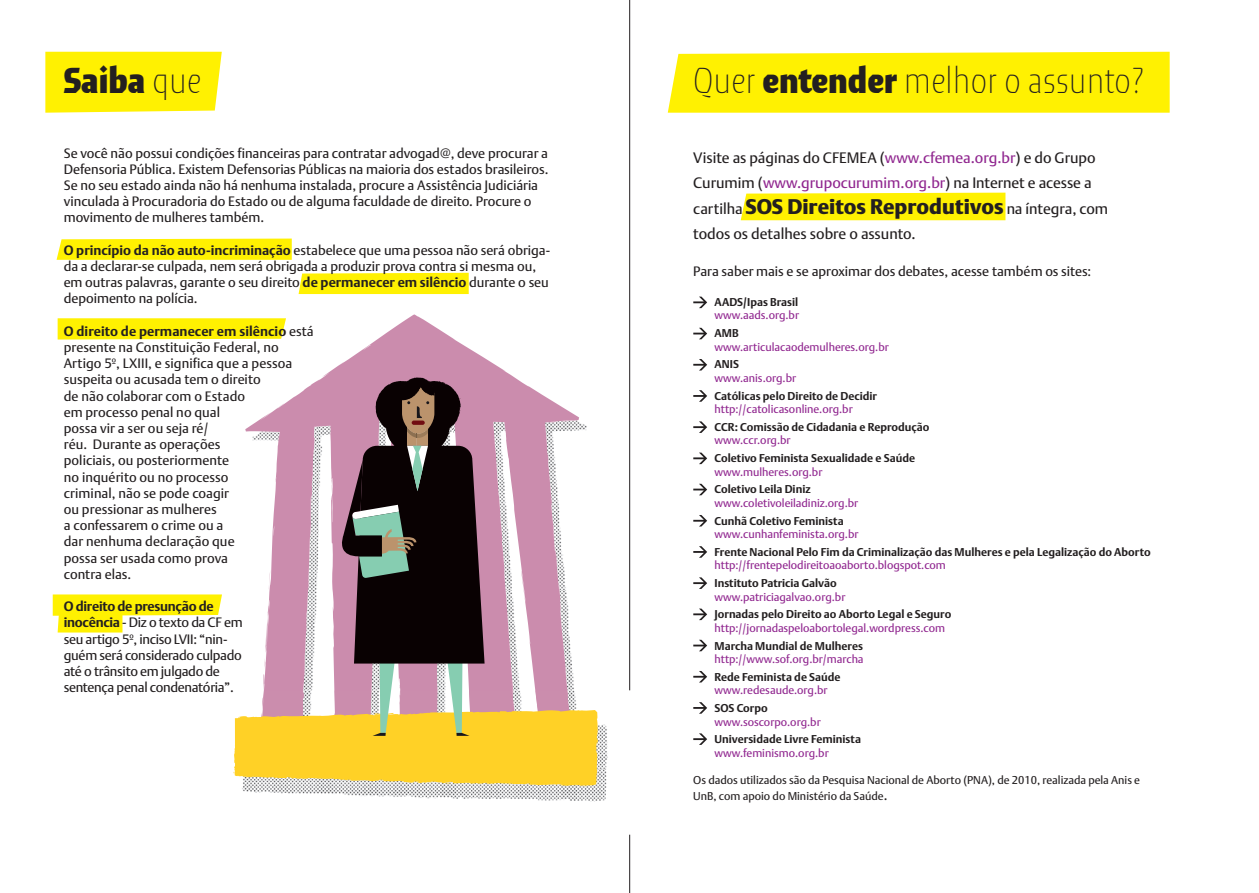
<style>
.page{position:relative;width:1259px;height:893px;background:#fff}
.page>*{position:absolute;margin:0;border:0;box-sizing:border-box;transform-origin:0 0}
.t1{font:100 36px "Meran Con";color:#231f20}
.t2{font:900 36px "Meran Con";color:#231f20}
.t3{font:900 21px "DTL Argo T";color:#231f20}
.t4{font:15px/25.5px "DTL Argo T";color:#231f20}
.t5{font:13.5px/16.2px "DTL Argo T";color:#231f20}
.t6{font:13.5px/16.2px "DTL Argo T";letter-spacing:-.02em;color:#231f20}
.t7{font:11.25px/13.5px "DTL Argo T";color:#90268f}
.t8{font:700 11.25px "DTL Argo T";color:#231f20}
.t9{font:11.25px/16.2px "DTL Argo T";color:#231f20}
.s1{font-weight:100}
.s2{font-weight:700}
.s3{font-weight:900}
.s4{color:#90268f}
.s5{font-weight:400;font-size:15px}
.s6{font-weight:700;color:#231f20}
.s7{font-size:13.5px}
</style>
<div class="page">
<hr style="left:629px;top:0;width:1px;height:893px;background:#231f20">
<svg style="left:322px;top:314px;width:192px;height:63px"></svg>
<img style="left:607px;top:690px;width:24px;height:145px">
<img style="left:242px;top:769px;width:366px;height:66px">
<svg style="left:233px;top:377px;width:365px;height:409px"></svg>
<svg style="left:57px;top:239px;width:235px;height:21px"></svg>
<div style="left:298px;top:273px;width:171px;height:21px;background:#fff101"></div>
<svg style="left:58px;top:318px;width:228px;height:22px"></svg>
<svg style="left:53px;top:594px;width:169px;height:38px"></svg>
<div style="left:740px;top:193px;width:265px;height:27px;background:#fff101"></div>
<div style="left:45px;top:52px;width:177px;height:61px;background:#fff101"></div>
<div style="left:668px;top:52px;width:501px;height:61px;background:#fff101"></div>
<svg style="left:693px;top:297px;width:14px;height:11px"></svg>
<svg style="left:693px;top:359px;width:14px;height:12px"></svg>
<svg style="left:693px;top:421px;width:14px;height:12px"></svg>
<svg style="left:693px;top:484px;width:14px;height:11px"></svg>
<svg style="left:693px;top:546px;width:14px;height:12px"></svg>
<svg style="left:693px;top:609px;width:14px;height:11px"></svg>
<svg style="left:693px;top:671px;width:14px;height:11px"></svg>
<svg style="left:693px;top:733px;width:14px;height:12px"></svg>
<svg style="left:693px;top:328px;width:14px;height:11px"></svg>
<svg style="left:693px;top:390px;width:14px;height:12px"></svg>
<svg style="left:693px;top:453px;width:14px;height:11px"></svg>
<svg style="left:693px;top:515px;width:14px;height:11px"></svg>
<svg style="left:693px;top:577px;width:14px;height:12px"></svg>
<svg style="left:693px;top:640px;width:14px;height:11px"></svg>
<svg style="left:693px;top:702px;width:14px;height:12px"></svg>
<p class="t2" style="left:64px;top:58px;width:139px">Saiba <span class="s1">que</span></p>
<p class="t5" style="left:64px;top:145px;width:486px">Se você não possui condições financeiras para contratar advogad@, deve procurar a Defensoria Pública. Existem Defensorias Públicas na maioria dos estados brasileiros.<br>Se no seu estado ainda não há nenhuma instalada, procure a Assistência Judiciária vinculada à Procuradoria do Estado ou de alguma faculdade de direito. Procure o movimento de mulheres também.</p>
<p class="t5" style="left:64px;top:242px;width:488px"><span class="s2">O princípio da não auto-incriminação</span> estabelece que uma pessoa não será obriga&shy;da a declarar-se culpada, nem será obrigada a produzir prova contra si mesma ou, em outras palavras, garante o seu direito <span class="s2">de permanecer em silêncio</span> durante o seu depoimento na polícia.</p>
<p class="t5" style="left:64px;top:323px;width:251px"><span class="s2">O direito de permanecer em silêncio</span> está presente na Constituição Federal, no<br>Artigo 5º, LXIII, e significa que a pessoa suspeita ou acusada tem o direito<br>de não colaborar com o Estado<br>em processo penal no qual<br>possa vir a ser ou seja ré/<br>réu. Durante as operações<br>policiais, ou posteriormente<br>no inquérito ou no processo<br>criminal, não se pode coagir<br>ou pressionar as mulheres<br>a confessarem o crime ou a<br>dar nenhuma declaração que<br>possa ser usada como prova<br>contra elas.</p>
<p class="t6" style="left:64px;top:598px;width:180px"><span class="s2">O direito de presunção de inocência</span> - Diz o texto da CF em seu artigo 5º, inciso LVII: “nin&shy;guém será considerado culpado até o trânsito em julgado de sentença penal condenatória”.</p>
<p class="t1" style="left:693px;top:58px;width:452px">Quer <span class="s3">entender</span> melhor o assunto?</p>
<p class="t4" style="left:693px;top:144px;width:404px">Visite as páginas do CFEMEA (<span class="s4">www.cfemea.org.br</span>) e do Grupo<br>Curumim (<span class="s4">www.grupocurumim.org.br</span>) na Internet e acesse a</p>
<p class="t3" style="left:693px;top:194px;width:416px"><span class="s5">cartilha</span> SOS Direitos Reprodutivos <span class="s5">na íntegra, com</span></p>
<p class="t4" style="left:693px;top:221px;width:224px">todos os detalhes sobre o assunto.</p>
<p class="t5" style="left:693px;top:263px;width:399px">Para saber mais e se aproximar dos debates, acesse também os sites:</p>
<p class="t8" style="left:714px;top:295px;width:85px">AADS/Ipas Brasil</p>
<p class="t7" style="left:714px;top:309px;width:86px">www.aads.org.br</p>
<p class="t8" style="left:714px;top:326px;width:26px">AMB</p>
<p class="t7" style="left:714px;top:340px;width:176px">www.articulacaodemulheres.org.br</p>
<p class="t8" style="left:714px;top:358px;width:26px">ANIS</p>
<p class="t7" style="left:714px;top:371px;width:83px">www.anis.org.br</p>
<p class="t8" style="left:714px;top:389px;width:164px">Católicas pelo Direito de Decidir</p>
<p class="t7" style="left:714px;top:402px;width:140px">http://catolicasonline.org.br</p>
<p class="t8" style="left:714px;top:420px;width:216px">CCR: Comissão de Cidadania e Reprodução</p>
<p class="t7" style="left:714px;top:434px;width:78px">www.ccr.org.br</p>
<p class="t8" style="left:714px;top:451px;width:202px">Coletivo Feminista Sexualidade e Saúde</p>
<p class="t7" style="left:714px;top:465px;width:109px">www.mulheres.org.br</p>
<p class="t8" style="left:714px;top:483px;width:98px">Coletivo Leila Diniz</p>
<p class="t7" style="left:714px;top:496px;width:145px">www.coletivoleiladiniz.org.br</p>
<p class="t8" style="left:714px;top:514px;width:131px">Cunhã Coletivo Feminista</p>
<p class="t7" style="left:714px;top:527px;width:145px">www.cunhanfeminista.org.br</p>
<p class="t8" style="left:714px;top:545px;width:437px">Frente Nacional Pelo Fim da Criminalização das Mulheres e pela Legalização do Aborto</p>
<p class="t7" style="left:714px;top:559px;width:233px">http://frentepelodireitoaoaborto.blogspot.com</p>
<p class="t8" style="left:714px;top:577px;width:124px">Instituto Patricia Galvão</p>
<p class="t7" style="left:714px;top:590px;width:132px">www.patriciagalvao.org.br</p>
<p class="t7" style="left:714px;top:608px;width:238px"><span class="s6">Jornadas pelo Direito ao Aborto Legal e Seguro </span>http://jornadaspeloabortolegal.wordpress.com</p>
<p class="t8" style="left:714px;top:639px;width:150px">Marcha Mundial de Mulheres</p>
<p class="t7" style="left:714px;top:652px;width:151px">http://www.sof.org.br/marcha</p>
<p class="t8" style="left:714px;top:670px;width:127px">Rede Feminista de Saúde</p>
<p class="t7" style="left:714px;top:684px;width:115px">www.redesaude.org.br</p>
<p class="t8" style="left:714px;top:702px;width:55px">SOS Corpo</p>
<p class="t7" style="left:714px;top:715px;width:108px">www.soscorpo.org.br</p>
<p class="t8" style="left:714px;top:733px;width:148px">Universidade Livre Feminista</p>
<p class="t7" style="left:714px;top:746px;width:116px">www.feminismo.org.br</p>
<p class="t9" style="left:693px;top:772px;width:448px">Os dados utilizados são da Pesquisa Nacional de Aborto (PNA), de 2010, realizada pela Anis e<br>UnB, com apoio do Ministério da Saúde<span class="s7">.</span></p>
</div>
